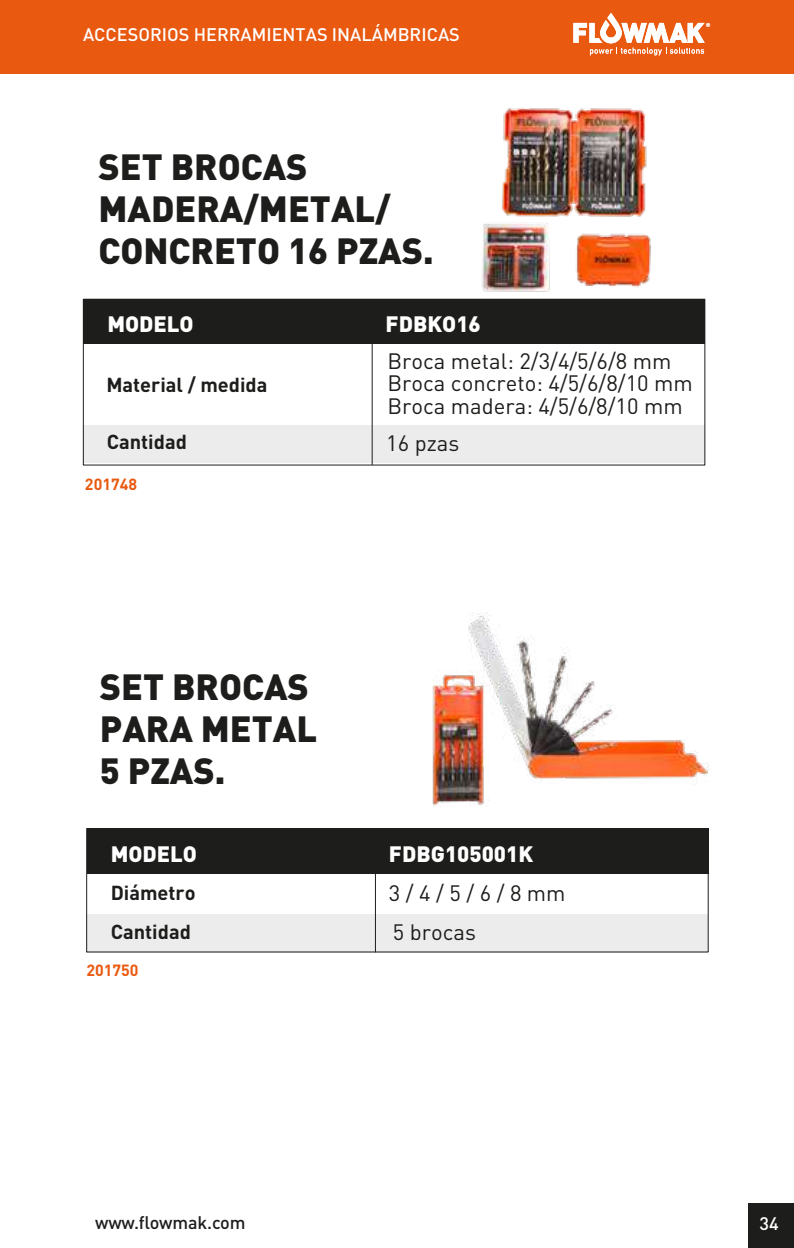
<style>
.page{position:relative;width:794px;height:1248px;background:#fff}
.page>*{position:absolute;margin:0;border:0;box-sizing:border-box;transform-origin:0 0}
.t1{font:900 36px/42px "DIN Pro";color:#1d1d1b}
.t2{font:22px/22px "DIN Pro";color:#1d1d1b}
.t3{font:900 22px "DIN Pro";color:#fff}
.t4{font:700 20px "DIN Pro";color:#1d1d1b}
.t5{font:500 18px "DIN Pro";color:#fff}
.t6{font:500 18px "DIN Pro";letter-spacing:-.01em;color:#1d1d1b}
.t7{font:700 16px "DIN Pro";color:#e95910}
</style>
<div class="page">
<div style="left:0;top:0;width:794px;height:74px;background:#e95910"></div>
<div style="left:748px;top:1202px;width:46px;height:45px;background:#1d1d1b"></div>
<svg style="left:573px;top:13px;width:137px;height:42px"></svg>
<div style="left:83px;top:299px;width:622px;height:45px;background:#1d1d1b"></div>
<div style="left:83px;top:424px;width:622px;height:39px;background:#ececec"></div>
<div style="left:83px;top:345px;width:622px;height:80px;background:#fff"></div>
<div style="left:83px;top:299px;width:622px;height:166px;border:1px solid #1d1d1b"></div>
<img style="left:482px;top:108px;width:169px;height:184px">
<hr style="left:372px;top:336px;width:1px;height:128px;background:#1d1d1b">
<div style="left:87px;top:828px;width:621px;height:45px;background:#1d1d1b"></div>
<div style="left:86px;top:913px;width:622px;height:39px;background:#ececec"></div>
<hr style="left:375px;top:828px;width:1px;height:123px;background:#1d1d1b">
<div style="left:86px;top:828px;width:622px;height:124px;border:1px solid #1d1d1b"></div>
<img style="left:432px;top:612px;width:277px;height:194px">
<p class="t5" style="left:83px;top:22px;width:378px">ACCESORIOS HERRAMIENTAS INALÁMBRICAS</p>
<h1 class="t1" style="left:98px;top:145px;width:337px">SET BROCAS<br>MADERA/METAL/<br>CONCRETO 16 PZAS.</h1>
<p class="t3" style="left:107px;top:309px;width:88px">MODELO</p>
<p class="t3" style="left:385px;top:309px;width:97px">FDBKO16</p>
<p class="t4" style="left:106px;top:371px;width:163px">Material / medida</p>
<p class="t4" style="left:107px;top:428px;width:82px">Cantidad</p>
<p class="t7" style="left:85px;top:473px;width:54px">201748</p>
<p class="t2" style="left:387px;top:349px;width:307px">Broca metal: 2/3/4/5/6/8 mm<br>Broca concreto: 4/5/6/8/10 mm<br>Broca madera: 4/5/6/8/10 mm</p>
<p class="t2" style="left:386px;top:431px;width:75px">16 pzas</p>
<h1 class="t1" style="left:100px;top:664px;width:219px">SET BROCAS<br>PARA METAL<br>5 PZAS.</h1>
<p class="t3" style="left:111px;top:838px;width:88px">MODELO</p>
<p class="t3" style="left:389px;top:838px;width:146px">FDBG105001K</p>
<p class="t4" style="left:111px;top:879px;width:86px">Diámetro</p>
<p class="t2" style="left:389px;top:880px;width:178px">3 / 4 / 5 / 6 / 8 mm</p>
<p class="t4" style="left:111px;top:918px;width:82px">Cantidad</p>
<p class="t7" style="left:86px;top:958px;width:54px">201750</p>
<p class="t2" style="left:393px;top:920px;width:85px">5 brocas</p>
<p class="t6" style="left:95px;top:1209px;width:152px">www.flowmak.com</p>
<p class="t5" style="left:759px;top:1211px;width:21px">34</p>
</div>
